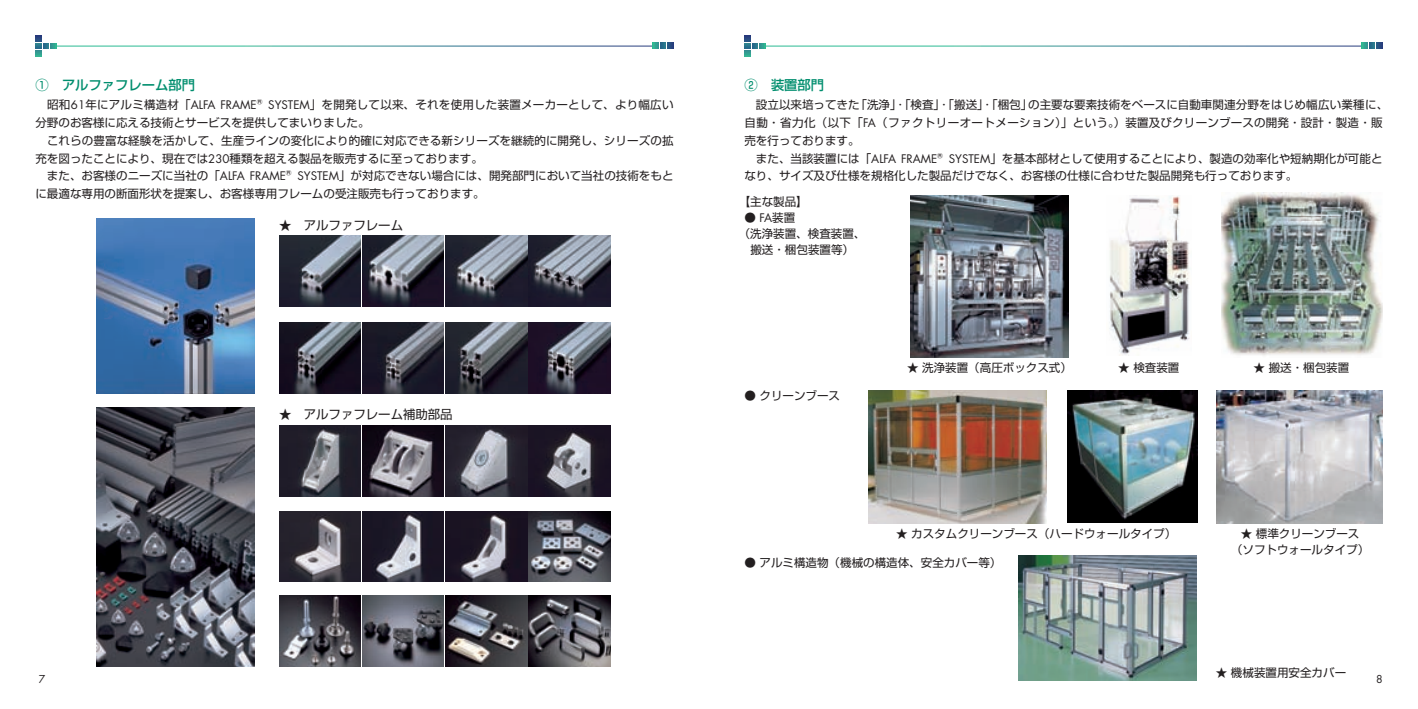
<style>
.page{position:relative;width:1418px;height:709px;background:#fff}
.page>*{position:absolute;margin:0;border:0;box-sizing:border-box;transform-origin:0 0}
.t1{font:500 13.25px "Shin Go Pro";color:#008e6e}
.t2{font:12.38px "Shin Go Pro";color:#231f20}
.t3{font:11.5px/17.8px "Shin Go Pro";color:#231f20}
.t4{font:11.5px/17.8px "Shin Go Pro";letter-spacing:.02em;color:#231f20}
.t5{font:10.62px "Futura Std";color:#231f20}
.s1{font-family:"Futura Std"}
</style>
<div class="page">
<img style="left:96px;top:219px;width:158px;height:174px">
<img style="left:96px;top:407px;width:158px;height:259px">
<img style="left:279px;top:425px;width:81px;height:71px">
<img style="left:362px;top:425px;width:165px;height:71px">
<img style="left:529px;top:425px;width:81px;height:71px">
<img style="left:279px;top:511px;width:81px;height:71px">
<img style="left:362px;top:511px;width:165px;height:71px">
<img style="left:529px;top:511px;width:81px;height:71px">
<img style="left:279px;top:595px;width:81px;height:71px">
<img style="left:362px;top:595px;width:165px;height:71px">
<img style="left:529px;top:595px;width:81px;height:71px">
<img style="left:362px;top:236px;width:165px;height:70px">
<img style="left:529px;top:236px;width:81px;height:70px">
<img style="left:279px;top:322px;width:81px;height:71px">
<img style="left:362px;top:322px;width:165px;height:71px">
<img style="left:529px;top:322px;width:81px;height:71px">
<img style="left:910px;top:195px;width:158px;height:162px">
<img style="left:1109px;top:195px;width:81px;height:160px">
<img style="left:1221px;top:192px;width:161px;height:164px">
<img style="left:868px;top:390px;width:178px;height:134px">
<img style="left:1216px;top:390px;width:166px;height:133px">
<img style="left:1067px;top:390px;width:130px;height:132px">
<img style="left:1018px;top:555px;width:178px;height:125px">
<img style="left:279px;top:236px;width:81px;height:70px">
<svg style="left:35px;top:35px;width:22px;height:22px"></svg>
<svg style="left:652px;top:43px;width:21px;height:6px"></svg>
<svg style="left:744px;top:35px;width:21px;height:22px"></svg>
<svg style="left:1361px;top:43px;width:21px;height:6px"></svg>
<p class="t1" style="left:35px;top:74px;width:161px">①　アルファフレーム部門</p>
<p class="t4" style="left:35px;top:95px;width:639px;text-indent:12px">昭和<span class="s1">61</span>年にアルミ構造材「<span class="s1">ALFA FRAME</span>®<span class="s1">SYSTEM</span>」を開発して以来、それを使用した装置メーカーとして、より幅広い分野のお客様に応える技術とサービスを提供してまいりました。</p>
<p class="t3" style="left:35px;top:130px;width:639px;text-indent:12px">これらの豊富な経験を活かして、生産ラインの変化により的確に対応できる新シリーズを継続的に開発し、シリーズの拡充を図ったことにより、現在では<span class="s1">230</span>種類を超える製品を販売するに至っております。</p>
<p class="t3" style="left:35px;top:166px;width:639px;text-indent:12px">また、お客様のニーズに当社の「<span class="s1">ALFA FRAME</span>®<span class="s1">SYSTEM</span>」が対応できない場合には、開発部門において当社の技術をもとに最適な専用の断面形状を提案し、お客様専用フレームの受注販売も行っております。</p>
<p class="t2" style="left:279px;top:215px;width:126px">★ アルファフレーム</p>
<p class="t2" style="left:279px;top:404px;width:175px">★ アルファフレーム補助部品</p>
<p class="t1" style="left:744px;top:74px;width:81px">②　装置部門</p>
<p class="t3" style="left:744px;top:95px;width:645px;text-indent:12px">設立以来培ってきた「洗浄」･「検査」･「搬送」･「梱包」の主要な要素技術をベースに自動車関連分野をはじめ幅広い業種に、自動・省力化（以下「<span class="s1">FA</span>（ファクトリーオートメーション）」という。）装置及びクリーンブースの開発・設計・製造・販売を行っております。</p>
<p class="t3" style="left:744px;top:148px;width:639px;text-indent:12px">また、当該装置には「<span class="s1">ALFA FRAME</span>®<span class="s1">SYSTEM</span>」を基本部材として使用することにより、製造の効率化や短納期化が可能となり、サイズ及び仕様を規格化した製品だけでなく、お客様の仕様に合わせた製品開発も行っております。</p>
<p class="t3" style="left:738px;top:191px;width:71px">【主な製品】</p>
<p class="t3" style="left:744px;top:207px;width:52px">● <span class="s1">FA</span>装置</p>
<p class="t3" style="left:738px;top:223px;width:128px">（洗浄装置、検査装置、</p>
<p class="t3" style="left:750px;top:239px;width:105px">搬送・梱包装置等）</p>
<p class="t3" style="left:744px;top:385px;width:97px">● クリーンブース</p>
<p class="t3" style="left:907px;top:357px;width:166px">★ 洗浄装置（高圧ボックス式）</p>
<p class="t3" style="left:1118px;top:357px;width:63px">★ 検査装置</p>
<p class="t3" style="left:1253px;top:357px;width:97px">★ 搬送・梱包装置</p>
<p class="t3" style="left:896px;top:523px;width:281px">★ カスタムクリーンブース（ハードウォールタイプ）</p>
<p class="t3" style="left:1230px;top:524px;width:140px;line-height:16px;text-align:center">★ 標準クリーンブース<br>（ソフトウォールタイプ）</p>
<p class="t3" style="left:744px;top:552px;width:258px">● アルミ構造物（機械の構造体、安全カバー等）</p>
<p class="t3" style="left:1215px;top:662px;width:132px">★ 機械装置用安全カバー</p>
<p class="t5" style="left:39px;top:672px;width:8px">7</p>
<p class="t5" style="left:1375px;top:672px;width:8px">8</p>
</div>
